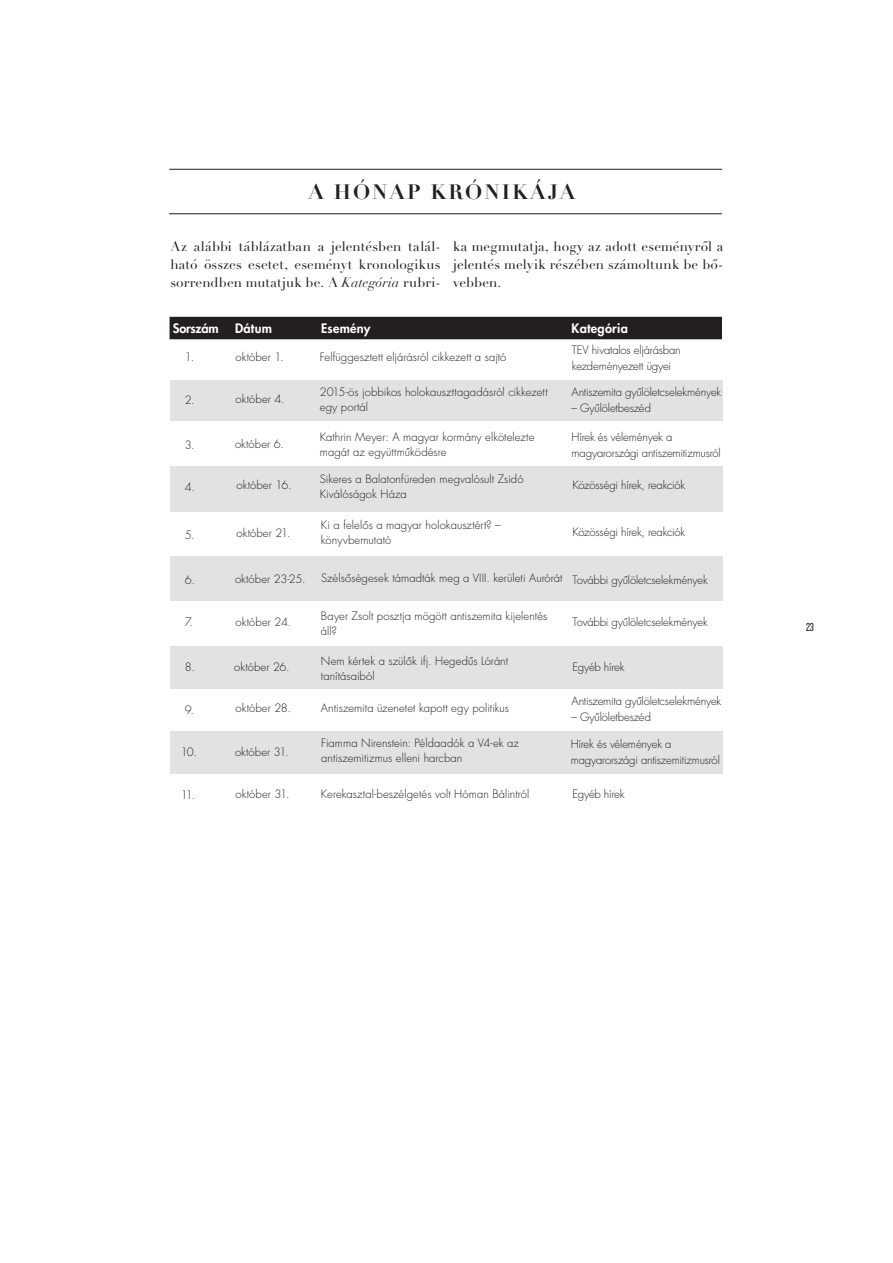
<style>
.page{position:relative;width:893px;height:1263px;background:#fff}
.page>*{position:absolute;margin:0;border:0;box-sizing:border-box;transform-origin:0 0}
.t1{font:700 20.55px "Didot QS";letter-spacing:.1em;color:#231f20}
.TEV-EJ_bodycopy{font:13.5px/17.9px "Didot QS";letter-spacing:.005em;color:#231f20;text-align:justify}
.TEV-EJ_chart-title{font:800 12.75px "H Futura";letter-spacing:.02em;color:#fff}
.TEV-EJ_chart-title-2{font:800 12.75px "H Futura";letter-spacing:-.02em;color:#fff}
.t2{font:12px "Knockout 28 Junior Feathrwt";color:#231f20}
.TEV-EJ_chart-copy{font:300 11.25px/15px "H Futura";color:#231f20}
.TEV-EJ_chart-copy-2{font:300 11.25px "H Futura";letter-spacing:-.025em;color:#231f20}
.TEV-EJ_bodycopy-2{font:300 11.25px "H Futura";color:#231f20}
.TEV-EJ_chart-copy-3{font:300 11.25px "H Futura";letter-spacing:-.02em;color:#231f20}
.s1{font-style:italic}
</style>
<div class="page">
<hr style="left:169px;top:213px;width:553px;height:1px;background:#231f20">
<hr style="left:169px;top:169px;width:553px;height:1px;background:#231f20">
<div style="left:170px;top:317px;width:552px;height:22px;background:#231f20"></div>
<div style="left:170px;top:380px;width:553px;height:41px;background:#e1e2e4"></div>
<div style="left:170px;top:466px;width:553px;height:45px;background:#e1e2e4"></div>
<div style="left:170px;top:556px;width:553px;height:44px;background:#e1e2e4"></div>
<div style="left:170px;top:646px;width:553px;height:43px;background:#e1e2e4"></div>
<div style="left:170px;top:731px;width:553px;height:42px;background:#e1e2e4"></div>
<p class="t1" style="left:308px;top:179px;width:268px">A HÓNAP KRÓNIKÁJA</p>
<p class="TEV-EJ_bodycopy" style="left:170px;top:238px;width:272px">Az alábbi táblázatban a jelentésben talál&shy;ható összes esetet, eseményt kronologikus sorrendben mutatjuk be. A <span class="s1">Kategória</span> rubri-</p>
<p class="TEV-EJ_bodycopy" style="left:453px;top:238px;width:272px">ka megmutatja, hogy az adott eseményrôl a jelentés melyik részében számoltunk be bô&shy;vebben.</p>
<p class="TEV-EJ_chart-title-2" style="left:173px;top:320px;width:47px">Sorszám</p>
<p class="TEV-EJ_chart-title" style="left:235px;top:320px;width:39px">Dátum</p>
<p class="TEV-EJ_chart-title" style="left:321px;top:320px;width:51px">Esemény</p>
<p class="TEV-EJ_chart-title" style="left:572px;top:320px;width:58px">Kategória</p>
<p class="TEV-EJ_bodycopy-2" style="left:185px;top:350px;width:11px">1.</p>
<p class="TEV-EJ_bodycopy-2" style="left:185px;top:392px;width:11px">2.</p>
<p class="TEV-EJ_chart-copy" style="left:572px;top:342px;width:110px;line-height:15.6px">TEV hivatalos eljárásban kezdeményezett ügyei</p>
<p class="TEV-EJ_chart-copy" style="left:235px;top:349px;width:50px">október 1.</p>
<p class="TEV-EJ_chart-copy" style="left:320px;top:349px;width:188px">Felfüggesztett eljárásról cikkezett a sajtó</p>
<p class="TEV-EJ_chart-copy" style="left:572px;top:384px;width:151px">Antiszemita gyûlöletcselekmények</p>
<p class="TEV-EJ_chart-copy" style="left:572px;top:400px;width:81px">– Gyûlöletbeszéd</p>
<p class="TEV-EJ_chart-copy" style="left:320px;top:385px;width:229px">2015-ös jobbikos holokauszttagadásról cikkezett egy portál</p>
<p class="TEV-EJ_chart-copy" style="left:320px;top:430px;width:216px">Kathrin Meyer: A magyar kormány elkötelezte magát az együttmûködésre</p>
<p class="TEV-EJ_chart-copy" style="left:236px;top:391px;width:51px">október 4.</p>
<p class="TEV-EJ_chart-copy" style="left:235px;top:437px;width:51px">október 6.</p>
<p class="TEV-EJ_chart-copy" style="left:572px;top:430px;width:151px;line-height:15.6px">Hírek és vélemények a magyarországi antiszemitizmusról</p>
<p class="TEV-EJ_bodycopy-2" style="left:185px;top:438px;width:12px">3.</p>
<p class="TEV-EJ_bodycopy-2" style="left:185px;top:480px;width:12px">4.</p>
<p class="TEV-EJ_chart-copy" style="left:237px;top:477px;width:57px">október 16.</p>
<p class="TEV-EJ_chart-copy" style="left:320px;top:472px;width:205px">Sikeres a Balatonfüreden megvalósult Zsidó<br>Kiválóságok Háza</p>
<p class="TEV-EJ_chart-copy-2" style="left:572px;top:478px;width:114px">Közösségi hírek, reakciók</p>
<p class="TEV-EJ_bodycopy-2" style="left:185px;top:528px;width:11px">5.</p>
<p class="TEV-EJ_bodycopy-2" style="left:185px;top:573px;width:12px">6.</p>
<p class="TEV-EJ_bodycopy-2" style="left:185px;top:614px;width:10px">7.</p>
<p class="TEV-EJ_chart-copy" style="left:237px;top:525px;width:56px">október 21.</p>
<p class="TEV-EJ_chart-copy" style="left:235px;top:571px;width:72px">október 23-25.</p>
<p class="TEV-EJ_chart-copy" style="left:236px;top:615px;width:57px">október 24.</p>
<p class="TEV-EJ_chart-copy" style="left:321px;top:517px;width:181px">Ki a felelôs a magyar holokausztért? – könyvbemutató</p>
<p class="TEV-EJ_chart-copy" style="left:321px;top:570px;width:243px">Szélsôségesek támadták meg a VIII. kerületi Aurórát</p>
<p class="TEV-EJ_chart-copy" style="left:321px;top:609px;width:228px">Bayer Zsolt posztja mögött antiszemita kijelentés áll?</p>
<p class="TEV-EJ_chart-copy-2" style="left:572px;top:525px;width:114px">Közösségi hírek, reakciók</p>
<p class="TEV-EJ_chart-copy" style="left:572px;top:572px;width:137px">További gyûlöletcselekmények</p>
<p class="TEV-EJ_chart-copy" style="left:572px;top:615px;width:137px">További gyûlöletcselekmények</p>
<p class="TEV-EJ_bodycopy-2" style="left:185px;top:660px;width:12px">8.</p>
<p class="TEV-EJ_chart-copy" style="left:234px;top:660px;width:57px">október 26.</p>
<p class="TEV-EJ_chart-copy" style="left:321px;top:654px;width:189px">Nem kértek a szülôk ifj. Hegedûs Lóránt tanításaiból</p>
<p class="TEV-EJ_chart-copy-3" style="left:572px;top:660px;width:54px">Egyéb hírek</p>
<p class="TEV-EJ_bodycopy-2" style="left:185px;top:703px;width:11px">9.</p>
<p class="TEV-EJ_chart-copy" style="left:235px;top:701px;width:57px">október 28.</p>
<p class="TEV-EJ_chart-copy" style="left:321px;top:701px;width:190px">Antiszemita üzenetet kapott egy politikus</p>
<p class="TEV-EJ_chart-copy" style="left:572px;top:694px;width:151px">Antiszemita gyûlöletcselekmények</p>
<p class="TEV-EJ_chart-copy" style="left:572px;top:709px;width:81px">– Gyûlöletbeszéd</p>
<p class="TEV-EJ_bodycopy-2" style="left:181px;top:745px;width:18px">10.</p>
<p class="TEV-EJ_bodycopy-2" style="left:181px;top:787px;width:16px">11.</p>
<p class="TEV-EJ_chart-copy" style="left:235px;top:745px;width:55px">október 31.</p>
<p class="TEV-EJ_chart-copy" style="left:236px;top:787px;width:55px">október 31.</p>
<p class="TEV-EJ_chart-copy" style="left:321px;top:736px;width:199px">Fiamma Nirenstein: Példaadók a V4-ek az antiszemitizmus elleni harcban</p>
<p class="TEV-EJ_chart-copy" style="left:321px;top:787px;width:210px">Kerekasztal-beszélgetés volt Hóman Bálintról</p>
<p class="TEV-EJ_chart-copy" style="left:571px;top:736px;width:151px;line-height:15.6px">Hírek és vélemények a magyarországi antiszemitizmusról</p>
<p class="TEV-EJ_chart-copy-3" style="left:572px;top:787px;width:54px">Egyéb hírek</p>
<p class="t2" style="left:806px;top:619px;width:9px">23</p>
</div>
